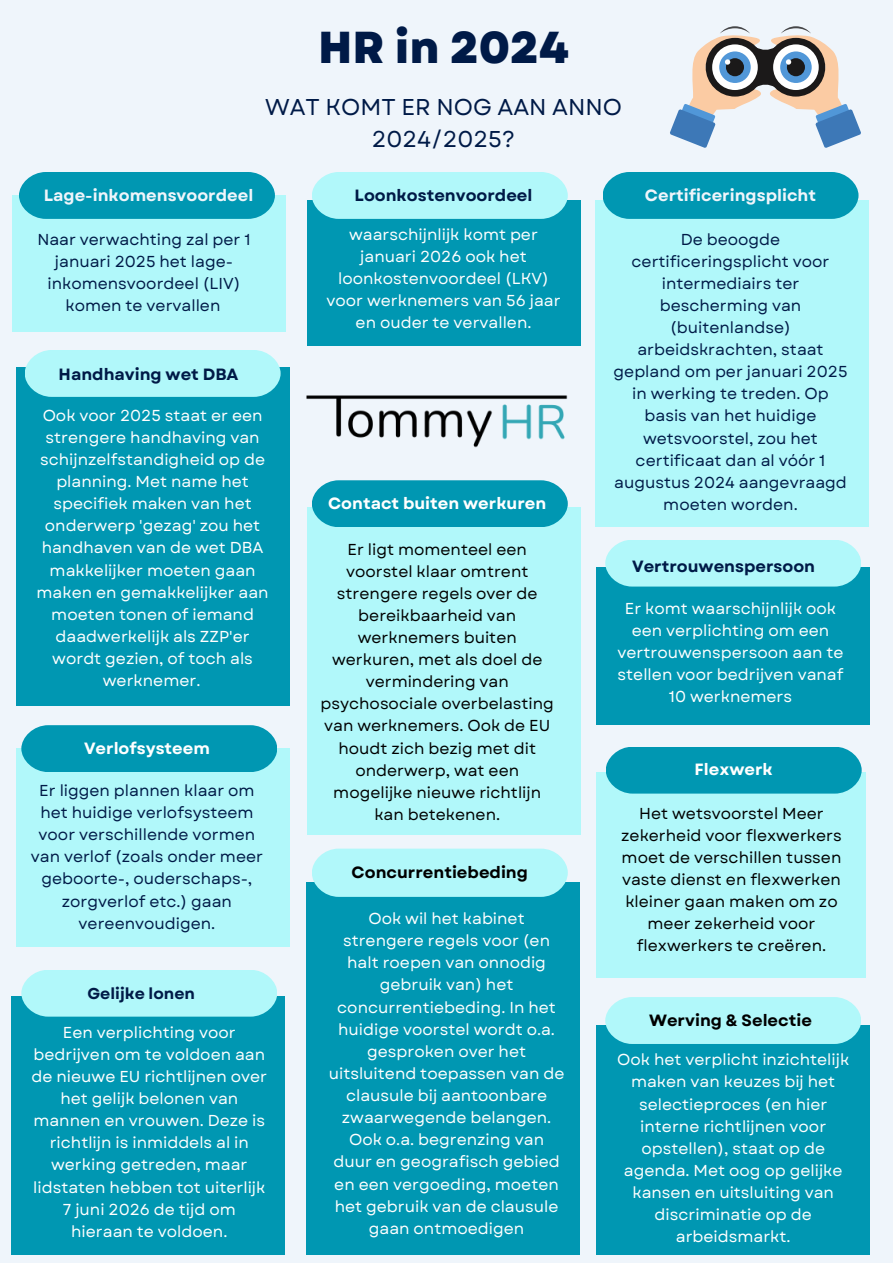
<style>
.page{position:relative;width:893px;height:1263px;background:#eff5fb}
.page>*{position:absolute;margin:0;border:0;box-sizing:border-box;transform-origin:0 0}
.t1{font:800 44.7px "Garet";color:#001a47}
.t2{font:22.88px/31.7px "Garet";color:#001a47;text-align:center}
.t3{font:700 16.27px "Garet";color:#001a47}
.t4{font:700 16.27px "Garet";color:#fff}
.t5{font:700 16.27px "Garet";color:#eff5fb}
.t6{font:700 16.27px "Garet";color:#000}
.t7{font:15.83px/22.1px "Garet";color:#fff;text-align:center}
.t8{font:15.83px/22.1px "Garet";color:#001a47;text-align:center}
.t9{font:15.83px/22.1px "Garet";color:#000;text-align:center}
.t10{font:700 15.75px "Garet";color:#001a47}
</style>
<div class="page">
<div style="left:12px;top:195px;width:273px;height:137px;background:#b1f8fa"></div>
<div style="left:595px;top:200px;width:273px;height:327px;background:#b1f8fa"></div>
<svg style="left:19px;top:172px;width:256px;height:47px;background:#0a9bb5"></svg>
<div style="left:603px;top:172px;width:255px;height:47px;background:#0097b2"></div>
<svg style="left:312px;top:172px;width:256px;height:47px;background:#adf5f8"></svg>
<div style="left:597px;top:567px;width:273px;height:157px;background:#0097b2"></div>
<img style="left:285px;top:219px;width:348px;height:396px">
<div style="left:605px;top:540px;width:256px;height:46px;background:#b1f8fa"></div>
<div style="left:16px;top:367px;width:273px;height:339px;background:#0097b2"></div>
<svg style="left:25px;top:350px;width:256px;height:47px;background:#adf5f8"></svg>
<div style="left:16px;top:749px;width:273px;height:198px;background:#b1f8fa"></div>
<svg style="left:21px;top:725px;width:256px;height:47px;background:#0b9bb5"></svg>
<div style="left:597px;top:772px;width:269px;height:206px;background:#b1f8fa"></div>
<div style="left:606px;top:747px;width:255px;height:46px;background:#0097b2"></div>
<div style="left:11px;top:996px;width:274px;height:259px;background:#0097b2"></div>
<svg style="left:21px;top:970px;width:256px;height:47px;background:#acf4f7"></svg>
<div style="left:597px;top:1025px;width:273px;height:230px;background:#0097b2"></div>
<div style="left:605px;top:997px;width:256px;height:47px;background:#b1f8fa"></div>
<div style="left:307px;top:507px;width:273px;height:327px;background:#b1f8fa"></div>
<svg style="left:312px;top:480px;width:256px;height:47px;background:#0b9cb5"></svg>
<svg style="left:670px;top:26px;width:191px;height:122px"></svg>
<div style="left:306px;top:882px;width:274px;height:373px;background:#0097b2"></div>
<svg style="left:312px;top:848px;width:256px;height:49px;background:#aef5f8"></svg>
<p class="t1" style="left:318px;top:16px;width:252px">HR in 2024</p>
<p class="t2" style="left:265px;top:92px;width:358px">WAT KOMT ER NOG AAN ANNO<br>2024/2025?</p>
<p class="t5" style="left:44px;top:183px;width:211px">Lage-inkomensvoordeel</p>
<p class="t3" style="left:355px;top:183px;width:179px">Loonkostenvoordeel</p>
<p class="t5" style="left:645px;top:183px;width:173px">Certificeringsplicht</p>
<p class="t8" style="left:613px;top:228px;width:235px">De beoogde certificeringsplicht voor intermediairs ter bescherming van (buitenlandse) arbeidskrachten, staat gepland om per januari 2025 in werking te treden. Op basis van het huidige wetsvoorstel, zou het certificaat dan al vóór 1 augustus 2024 aangevraagd moeten worden.</p>
<p class="t7" style="left:326px;top:224px;width:235px;line-height:21.9px">waarschijnlijk komt per januari 2026 ook het loonkostenvoordeel (LKV) voor werknemers van 56 jaar en ouder te vervallen.</p>
<p class="t8" style="left:37px;top:228px;width:215px">Naar verwachting zal per 1 januari 2025 het lage&shy;inkomensvoordeel (LIV) komen te vervallen</p>
<p class="t3" style="left:59px;top:363px;width:181px">Handhaving wet DBA</p>
<p class="t7" style="left:37px;top:404px;width:233px">Ook voor 2025 staat er een strengere handhaving van schijnzelfstandigheid op de planning. Met name het specifiek maken van het onderwerp 'gezag' zou het handhaven van de wet DBA makkelijker moeten gaan maken en gemakkelijker aan moeten tonen of iemand daadwerkelijk als ZZP'er wordt gezien, of toch als werknemer.</p>
<p class="t4" style="left:328px;top:491px;width:220px">Contact buiten werkuren</p>
<p class="t9" style="left:320px;top:538px;width:235px">Er ligt momenteel een voorstel klaar omtrent strengere regels over de bereikbaarheid van werknemers buiten werkuren, met als doel de vermindering van psychosociale overbelasting van werknemers. Ook de EU houdt zich bezig met dit onderwerp, wat een mogelijke nieuwe richtlijn kan betekenen.</p>
<p class="t3" style="left:632px;top:554px;width:184px">Vertrouwenspersoon</p>
<p class="t7" style="left:617px;top:597px;width:228px">Er komt waarschijnlijk ook een verplichting om een vertrouwenspersoon aan te stellen voor bedrijven vanaf<br>10 werknemers</p>
<p class="t4" style="left:84px;top:736px;width:127px">Verlofsysteem</p>
<p class="t4" style="left:694px;top:758px;width:80px">Flexwerk</p>
<p class="t9" style="left:621px;top:802px;width:222px;line-height:21.9px">Het wetsvoorstel Meer zekerheid voor flexwerkers moet de verschillen tussen vaste dienst en flexwerken kleiner gaan maken om zo meer zekerheid voor flexwerkers te creëren.</p>
<p class="t8" style="left:31px;top:779px;width:234px">Er liggen plannen klaar om het huidige verlofsysteem voor verschillende vormen van verlof (zoals onder meer geboorte-, ouderschaps-, zorgverlof etc.) gaan vereenvoudigen.</p>
<p class="t6" style="left:352px;top:860px;width:178px">Concurrentiebeding</p>
<p class="t7" style="left:329px;top:907px;width:237px">Ook wil het kabinet strengere regels voor (en halt roepen van onnodig gebruik van) het concurrentiebeding. In het huidige voorstel wordt o.a. gesproken over het uitsluitend toepassen van de clausule bij aantoonbare zwaarwegende belangen.<br>Ook o.a. begrenzing van duur en geografisch gebied en een vergoeding, moeten het gebruik van de clausule gaan ontmoedigen</p>
<p class="t10" style="left:87px;top:982px;width:109px">Gelijke lonen</p>
<p class="t6" style="left:649px;top:1008px;width:164px">Werving &amp; Selectie</p>
<p class="t7" style="left:32px;top:1021px;width:237px">Een verplichting voor bedrijven om te voldoen aan de nieuwe EU richtlijnen over het gelijk belonen van mannen en vrouwen. Deze is richtlijn is inmiddels al in werking getreden, maar lidstaten hebben tot uiterlijk<br>7 juni 2026 de tijd om hieraan te voldoen.</p>
<p class="t7" style="left:617px;top:1049px;width:234px">Ook het verplicht inzichtelijk maken van keuzes bij het selectieproces (en hier interne richtlijnen voor opstellen), staat op de agenda. Met oog op gelijke kansen en uitsluiting van discriminatie op de arbeidsmarkt.</p>
</div>
